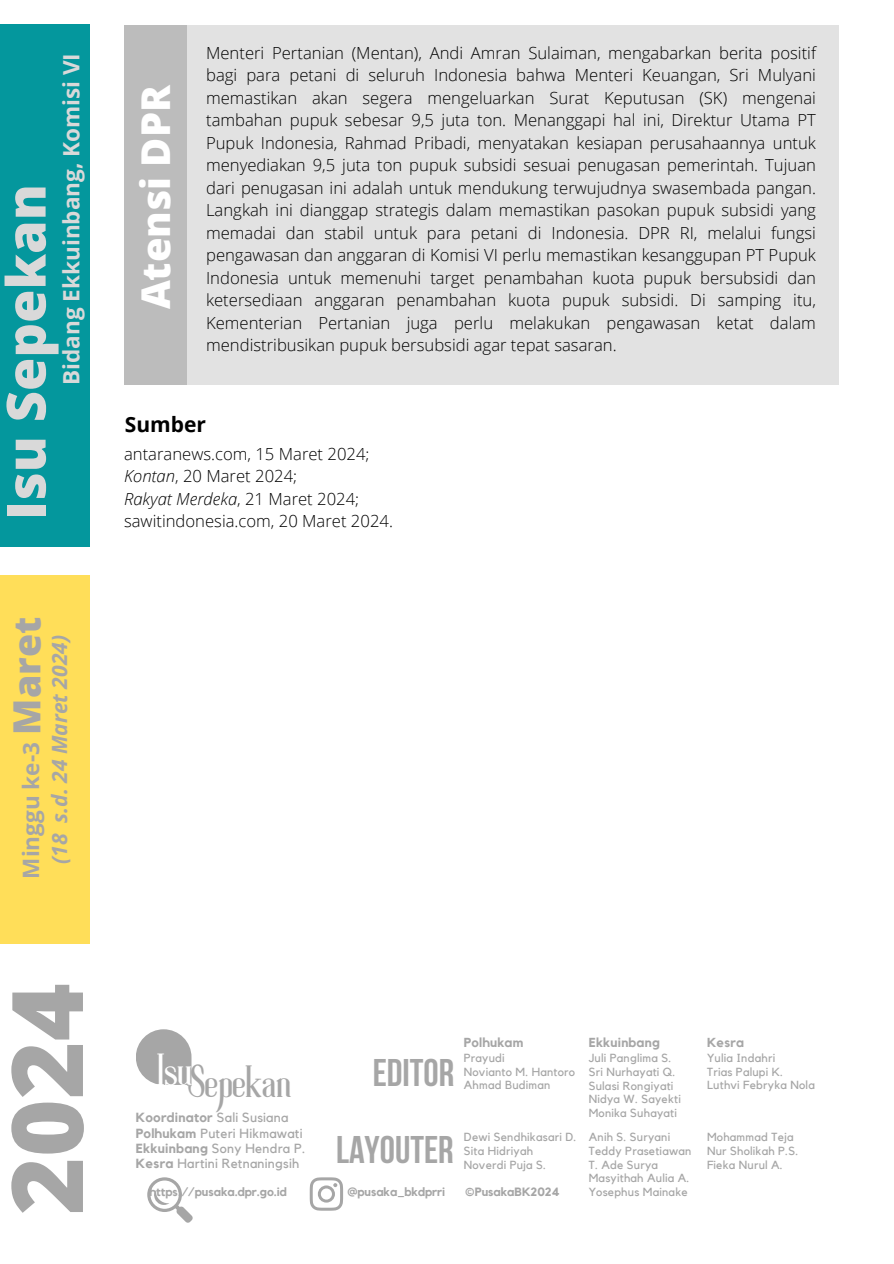
<style>
.page{position:relative;width:894px;height:1264px;background:#fff}
.page>*{position:absolute;margin:0;border:0;box-sizing:border-box;transform-origin:0 0}
.t1{font:800 98.85px "Open Sans";color:#a6a6a6}
.t2{font:800 54px "Open Sans";color:#d9d9d9}
.t3{font:40.65px "Roller Coaster";color:#a6a6a6}
.t4{font:800 39.75px "Open Sans";color:#fff}
.t5{font:700 38.4px "Bebas Neue";color:#a6a6a6}
.t6{font:800 37.5px "Open Sans";color:#a6a6a6}
.t7{font:700 22.5px "Open Sans";color:#d9d9d9}
.t8{font:700 22.5px "Open Sans";color:#a6a6a6}
.t9{font:italic 700 21px "Open Sans";color:#a6a6a6}
.t10{font:700 21px "Open Sans";color:#000}
.t11{font:300 16.65px/22.5px "Open Sans";color:#000;text-align:justify}
.t12{font:13.2px/15.5px "Kollektif";letter-spacing:.02em;color:#a6a6a6}
.t13{font:700 13.05px "Kollektif";letter-spacing:.02em;color:#a6a6a6}
.t14{font:700 12px "Kollektif";color:#a6a6a6}
.t15{font:11.7px/13.6px "Kollektif";letter-spacing:.02em;color:#a6a6a6}
.s1{font-style:italic}
.s2{font-weight:700}
</style>
<div class="page">
<div style="left:124px;top:25px;width:62px;height:359px;background:#bcbcbc"></div>
<div style="left:186px;top:25px;width:652px;height:359px;background:#e2e2e2"></div>
<div style="left:0;top:25px;width:89px;height:522px;background:#04979d"></div>
<div style="left:0;top:575px;width:89px;height:368px;background:#ffde59"></div>
<svg style="left:136px;top:1029px;width:55px;height:55px;background:#b3b3b3"></svg>
<svg style="left:309px;top:1177px;width:34px;height:33px"></svg>
<svg style="left:147px;top:1177px;width:46px;height:45px"></svg>
<h3 class="t7" style="left:55px;top:385px;width:333px;rotate:-90deg">Bidang Ekkuinbang, Komisi VI</h3>
<h2 class="t2" style="left:-12px;top:520px;width:337px;rotate:-90deg">Isu Sepekan</h2>
<h3 class="t6" style="left:0;top:734px;width:119px;rotate:-90deg">Maret</h3>
<h3 class="t8" style="left:15px;top:878px;width:138px;rotate:-90deg">Minggu ke-3</h3>
<p class="t9" style="left:45px;top:863px;width:231px;rotate:-90deg">(18 s.d. 24 Maret 2024)</p>
<h3 class="t4" style="left:128px;top:309px;width:226px;rotate:-90deg">Atensi DPR</h3>
<p class="t11" style="left:206px;top:41px;width:611px">Menteri Pertanian (Mentan), Andi Amran Sulaiman, mengabarkan berita positif bagi para petani di seluruh Indonesia bahwa Menteri Keuangan, Sri Mulyani memastikan akan segera mengeluarkan Surat Keputusan (SK) mengenai tambahan pupuk sebesar 9,5 juta ton. Menanggapi hal ini, Direktur Utama PT Pupuk Indonesia, Rahmad Pribadi, menyatakan kesiapan perusahaannya untuk menyediakan 9,5 juta ton pupuk subsidi sesuai penugasan pemerintah. Tujuan dari penugasan ini adalah untuk mendukung terwujudnya swasembada pangan.<br>Langkah ini dianggap strategis dalam memastikan pasokan pupuk subsidi yang memadai dan stabil untuk para petani di Indonesia. DPR RI, melalui fungsi pengawasan dan anggaran di Komisi VI perlu memastikan kesanggupan PT Pupuk Indonesia untuk memenuhi target penambahan kuota pupuk bersubsidi dan ketersediaan anggaran penambahan kuota pupuk subsidi. Di samping itu, Kementerian Pertanian juga perlu melakukan pengawasan ketat dalam mendistribusikan pupuk bersubsidi agar tepat sasaran.</p>
<p class="t10" style="left:125px;top:409px;width:83px">Sumber</p>
<p class="t11" style="left:124px;top:442px;width:270px;text-align:left">antaranews.com, 15 Maret 2024;<br><span class="s1">Kontan</span>, 20 Maret 2024;<br><span class="s1">Rakyat Merdeka</span>, 21 Maret 2024; sawitindonesia.com, 20 Maret 2024.</p>
<h1 class="t1" style="left:-23px;top:1214px;width:233px;rotate:-90deg">2024</h1>
<h3 class="t3" style="left:157px;top:1066px;width:135px"><sup>Isu</sup>Sepekan</h3>
<p class="t12" style="left:136px;top:1110px;width:171px"><span class="s2">Koordinator</span> Sali Susiana<br><span class="s2">Polhukam</span> Puteri Hikmawati<br><span class="s2">Ekkuinbang</span> Sony Hendra P.<br><span class="s2">Kesra</span> Hartini Retnaningsih</p>
<p class="t14" style="left:149px;top:1186px;width:139px">https://pusaka.dpr.go.id</p>
<h3 class="t5" style="left:372px;top:1057px;width:83px">EDITOR</h3>
<p class="t13" style="left:463px;top:1036px;width:61px">Polhukam</p>
<p class="t15" style="left:463px;top:1051px;width:113px">Prayudi<br>Novianto M. Hantoro<br>Ahmad Budiman</p>
<p class="t13" style="left:588px;top:1036px;width:72px">Ekkuinbang</p>
<p class="t15" style="left:588px;top:1051px;width:94px">Juli Panglima S.<br>Sri Nurhayati Q.<br>Sulasi Rongiyati<br>Nidya W. Sayekti<br>Monika Suhayati</p>
<h3 class="t5" style="left:336px;top:1134px;width:119px">LAYOUTER</h3>
<p class="t15" style="left:463px;top:1130px;width:114px">Dewi Sendhikasari D.<br>Sita Hidriyah<br>Noverdi Puja S.</p>
<p class="t14" style="left:347px;top:1186px;width:99px">@pusaka_bkdprri</p>
<p class="t14" style="left:464px;top:1186px;width:97px">©PusakaBK2024</p>
<p class="t15" style="left:588px;top:1130px;width:104px">Anih S. Suryani<br>Teddy Prasetiawan<br>T. Ade Surya<br>Masyithah Aulia A.<br>Yosephus Mainake</p>
<p class="t13" style="left:706px;top:1036px;width:39px">Kesra</p>
<p class="t15" style="left:706px;top:1051px;width:109px">Yulia Indahri<br>Trias Palupi K.<br>Luthvi Febryka Nola</p>
<p class="t15" style="left:706px;top:1130px;width:93px">Mohammad Teja<br>Nur Sholikah P.S.<br>Fieka Nurul A.</p>
</div>
